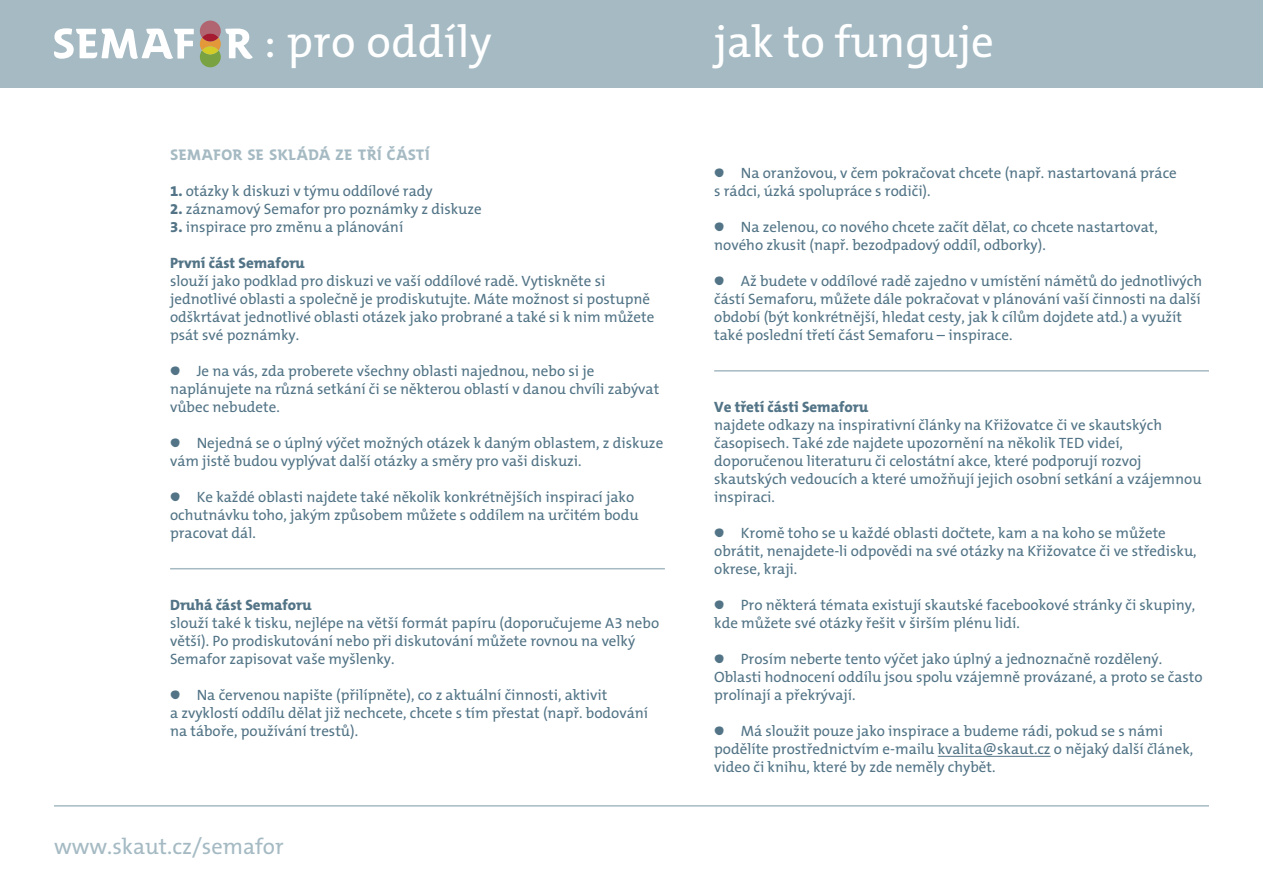
<style>
.page{position:relative;width:1263px;height:893px;background:#fff}
.page>*{position:absolute;margin:0;border:0;box-sizing:border-box;transform-origin:0 0}
.t1{font:45px "The Mix CE B5 Plain";color:#fff}
.t2{font:22.35px "The Mix CE B5 Plain";color:#a5bac3}
.t3{font:15px/18px "The Mix CE B5 Plain";color:#527486}
.t4{font:800 15px "The Mix CE B8";color:#527486}
.t5{font:700 15px "SKAUT";letter-spacing:-.01em;color:#a5bac3}
.s1{font-family:"The Mix CE B8";font-weight:800}
.s2{font-family:"SKAUT";font-weight:700}
</style>
<div class="page">
<div style="left:0;top:0;width:1263px;height:88px;background:#a5bac3"></div>
<svg style="left:54px;top:28px;width:140px;height:31px"></svg>
<svg style="left:200px;top:21px;width:53px;height:46px"></svg>
<svg style="left:202px;top:46px;width:17px;height:8px"></svg>
<hr style="left:54px;top:805px;width:1155px;height:2px;background:#a5bac3">
<hr style="left:170px;top:568px;width:495px;height:1px;background:#a5bac3">
<hr style="left:938px;top:756px;width:113px;height:1px;background:#527486">
<hr style="left:714px;top:370px;width:495px;height:2px;background:#a5bac3">
<h1 class="t1" style="left:263px;top:18px;width:230px">: pro oddíly</h1>
<h1 class="t1" style="left:714px;top:18px;width:281px">jak to funguje</h1>
<p class="t5" style="left:170px;top:146px;width:261px">SEMAFOR SE SKLÁDÁ ZE TŘÍ ČÁSTÍ</p>
<p class="t3" style="left:170px;top:183px;width:264px"><span class="s1">1.</span> otázky k diskuzi v týmu oddílové rady</p>
<p class="t3" style="left:170px;top:201px;width:313px"><span class="s1">2.</span> záznamový Semafor pro poznámky z diskuze</p>
<p class="t3" style="left:170px;top:219px;width:235px"><span class="s1">3.</span> inspirace pro změnu a plánování</p>
<p class="t4" style="left:170px;top:254px;width:136px">První část Semaforu</p>
<p class="t3" style="left:170px;top:273px;width:486px">slouží jako podklad pro diskuzi ve vaší oddílové radě. Vytiskněte si jednotlivé oblasti a společně je prodiskutujte. Máte možnost si postupně odškrtávat jednotlivé oblasti otázek jako probrané a také si k nim můžete psát své poznámky.</p>
<p class="t3" style="left:170px;top:363px;width:491px"><span class="s2">¶</span> Je na vás, zda proberete všechny oblasti najednou, nebo si je naplánujete na různá setkání či se některou oblastí v danou chvíli zabývat vůbec nebudete.</p>
<p class="t3" style="left:170px;top:435px;width:495px"><span class="s2">¶</span> Nejedná se o úplný výčet možných otázek k daným oblastem, z diskuze vám jistě budou vyplývat další otázky a směry pro vaši diskuzi.</p>
<p class="t3" style="left:170px;top:489px;width:470px"><span class="s2">¶</span> Ke každé oblasti najdete také několik konkrétnějších inspirací jako ochutnávku toho, jakým způsobem můžete s oddílem na určitém bodu pracovat dál.</p>
<p class="t4" style="left:170px;top:596px;width:143px">Druhá část Semaforu</p>
<p class="t3" style="left:170px;top:615px;width:491px">slouží také k tisku, nejlépe na větší formát papíru (doporučujeme A3 nebo větší). Po prodiskutování nebo při diskutování můžete rovnou na velký<br>Semafor zapisovat vaše myšlenky.</p>
<p class="t3" style="left:170px;top:687px;width:479px"><span class="s2">¶</span> Na červenou napište (přilípněte), co z aktuální činnosti, aktivit<br>a zvyklostí oddílu dělat již nechcete, chcete s tím přestat (např. bodování na táboře, používání trestů).</p>
<h2 class="t2" style="left:54px;top:835px;width:231px">www.skaut.cz/semafor</h2>
<p class="t3" style="left:714px;top:165px;width:464px"><span class="s2">¶</span> Na oranžovou, v čem pokračovat chcete (např. nastartovaná práce s rádci, úzká spolupráce s rodiči).</p>
<p class="t3" style="left:714px;top:219px;width:445px"><span class="s2">¶</span> Na zelenou, co nového chcete začít dělat, co chcete nastartovat, nového zkusit (např. bezodpadový oddíl, odborky).</p>
<p class="t3" style="left:714px;top:273px;width:489px"><span class="s2">¶</span> Až budete v oddílové radě zajedno v umístění námětů do jednotlivých částí Semaforu, můžete dále pokračovat v plánování vaší činnosti na další období (být konkrétnější, hledat cesty, jak k cílům dojdete atd.) a využít také poslední třetí část Semaforu – inspirace.</p>
<p class="t4" style="left:714px;top:398px;width:156px">Ve třetí části Semaforu</p>
<p class="t3" style="left:714px;top:417px;width:489px">najdete odkazy na inspirativní články na Křižovatce či ve skautských časopisech. Také zde najdete upozornění na několik TED videí, doporučenou literaturu či celostátní akce, které podporují rozvoj skautských vedoucích a které umožňují jejich osobní setkání a vzájemnou inspiraci.</p>
<p class="t3" style="left:714px;top:525px;width:484px"><span class="s2">¶</span> Kromě toho se u každé oblasti dočtete, kam a na koho se můžete obrátit, nenajdete-li odpovědi na své otázky na Křižovatce či ve středisku, okrese, kraji.</p>
<p class="t3" style="left:714px;top:597px;width:483px"><span class="s2">¶</span> Pro některá témata existují skautské facebookové stránky či skupiny, kde můžete své otázky řešit v širším plénu lidí.</p>
<p class="t3" style="left:714px;top:651px;width:490px"><span class="s2">¶</span> Prosím neberte tento výčet jako úplný a jednoznačně rozdělený.<br>Oblasti hodnocení oddílu jsou spolu vzájemně provázané, a proto se často prolínají a překrývají.</p>
<p class="t3" style="left:714px;top:723px;width:481px"><span class="s2">¶</span> Má sloužit pouze jako inspirace a budeme rádi, pokud se s námi podělíte prostřednictvím e-mailu kvalita@skaut.cz o nějaký další článek, video či knihu, které by zde neměly chybět.</p>
</div>
